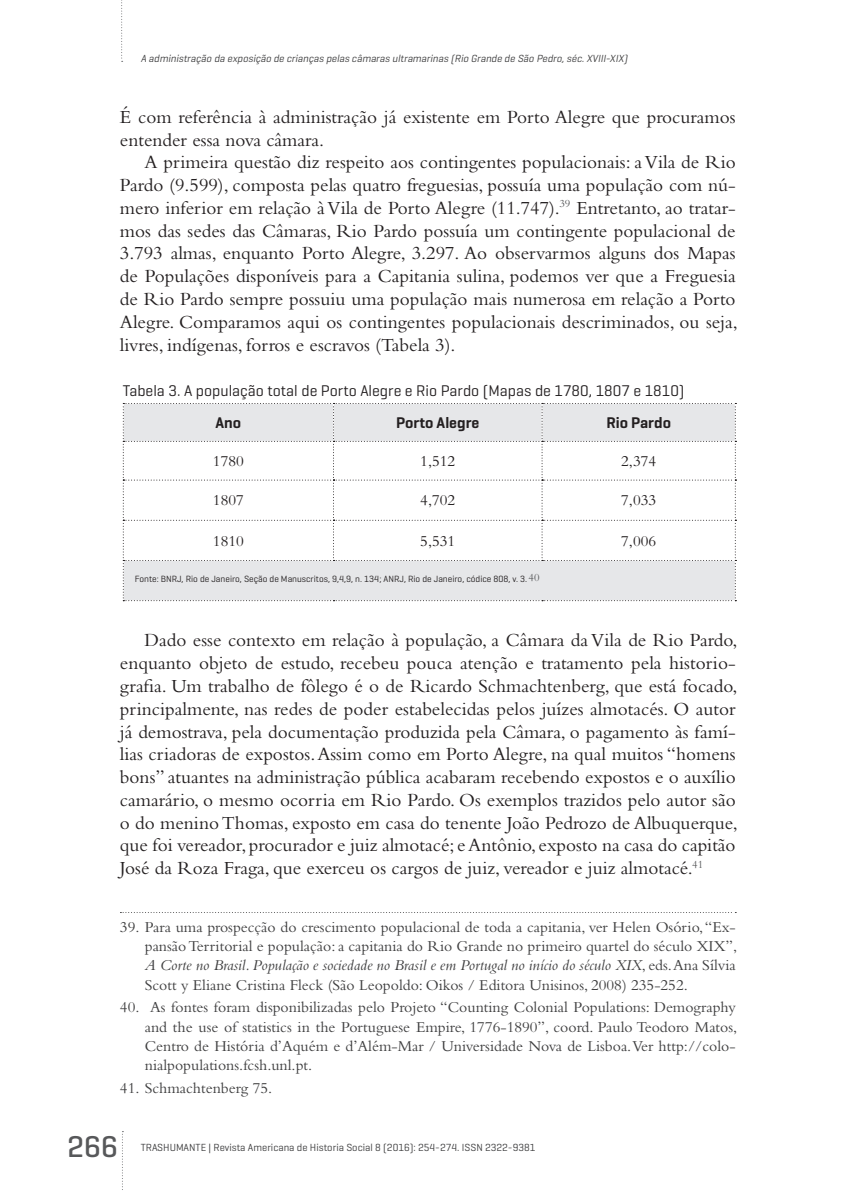
<style>
.page{position:relative;width:843px;height:1191px;background:#fff}
.page>*{position:absolute;margin:0;border:0;box-sizing:border-box;transform-origin:0 0}
.t1{font:500 30.62px "Geogrotesque";color:#57585a}
.t2{font:19.25px/22.8px "Bembo Std";color:#231f20;text-align:justify}
.t3{font:15.75px/19.2px "Bembo Std";color:#3e3e3f;text-align:justify}
.t4{font:15.75px "Geogrotesque";color:#231f20}
.t5{font:15.75px "Bembo Std";color:#231f20}
.t6{font:600 15.75px "Geogrotesque";color:#231f20}
.t7{font:italic 10.5px "Geogrotesque";color:#3e3e3f}
.t8{font:10.5px "Geogrotesque";color:#3e3e3f}
.t9{font:9.1px "Geogrotesque";color:#231f20}
.s1{font-family:"Bembo Std";font-size:11.2px;color:#57585a}
.s2{font-style:italic}
</style>
<div class="page">
<svg style="left:122px;top:1131px;width:1px;height:59px"></svg>
<svg style="left:121px;top:0;width:2px;height:62px"></svg>
<svg style="left:123px;top:403px;width:613px;height:198px"></svg>
<p class="t7" style="left:141px;top:52px;width:490px">A administração da exposição de crianças pelas câmaras ultramarinas (Rio Grande de São Pedro,séc.XVIII-XIX)</p>
<p class="t2" style="left:120px;top:105px;width:617px">É com referência à administração já existente em Porto Alegre que procuramos entender essa nova câmara.</p>
<p class="t2" style="left:120px;top:151px;width:619px;text-indent:25px">A primeira questão diz respeito aos contingentes populacionais: a Vila de Rio Pardo (9.599), composta pelas quatro freguesias, possuía uma população com nú&shy;mero inferior em relação à Vila de Porto Alegre (11.747).<sup>39</sup> Entretanto, ao tratar&shy;mos das sedes das Câmaras, Rio Pardo possuía um contingente populacional de 3.793 almas, enquanto Porto Alegre, 3.297. Ao observarmos alguns dos Mapas de Populações disponíveis para a Capitania sulina, podemos ver que a Freguesia de Rio Pardo sempre possuiu uma população mais numerosa em relação a Porto Alegre. Comparamos aqui os contingentes populacionais descriminados, ou seja, livres, indígenas, forros e escravos (Tabela 3).</p>
<p class="t4" style="left:123px;top:381px;width:563px">Tabela 3. A população total de Porto Alegre e Rio Pardo (Mapas de 1780, 1807 e 1810)</p>
<p class="t6" style="left:215px;top:413px;width:27px">Ano</p>
<p class="t6" style="left:396px;top:413px;width:85px">Porto Alegre</p>
<p class="t6" style="left:606px;top:413px;width:66px">Rio Pardo</p>
<p class="t5" style="left:213px;top:452px;width:32px">1780</p>
<p class="t5" style="left:420px;top:452px;width:36px">1,512</p>
<p class="t5" style="left:621px;top:452px;width:36px">2,374</p>
<p class="t5" style="left:213px;top:491px;width:32px">1807</p>
<p class="t5" style="left:420px;top:491px;width:36px">4,702</p>
<p class="t5" style="left:621px;top:491px;width:36px">7,033</p>
<p class="t5" style="left:213px;top:531px;width:32px">1810</p>
<p class="t5" style="left:420px;top:531px;width:36px">5,531</p>
<p class="t5" style="left:621px;top:531px;width:36px">7,006</p>
<p class="t9" style="left:135px;top:572px;width:406px">Fonte: BNRJ, Rio de Janeiro, Seção de Manuscritos, 9,4,9, n. 134; ANRJ, Rio de Janeiro, códice 808, v. 3. <span class="s1">40</span></p>
<p class="t2" style="left:120px;top:628px;width:619px;text-indent:25px">Dado esse contexto em relação à população, a Câmara da Vila de Rio Pardo, enquanto objeto de estudo, recebeu pouca atenção e tratamento pela historio&shy;grafia. Um trabalho de fôlego é o de Ricardo Schmachtenberg, que está focado, principalmente, nas redes de poder estabelecidas pelos juízes almotacés. O autor já demostrava, pela documentação produzida pela Câmara, o pagamento às famí&shy;lias criadoras de expostos. Assim como em Porto Alegre, na qual muitos “homens bons” atuantes na administração pública acabaram recebendo expostos e o auxílio camarário, o mesmo ocorria em Rio Pardo. Os exemplos trazidos pelo autor são o do menino Thomas, exposto em casa do tenente João Pedrozo de Albuquerque, que foi vereador, procurador e juiz almotacé; e Antônio, exposto na casa do capitão José da Roza Fraga, que exerceu os cargos de juiz, vereador e juiz almotacé.<sup>41</sup></p>
<p class="t3" style="left:145px;top:916px;width:593px;text-indent:-25px">39. Para uma prospecção do crescimento populacional de toda a capitania, ver Helen Osório, “Ex&shy;pansão Territorial e população: a capitania do Rio Grande no primeiro quartel do século XIX”, <span class="s2">A Corte no Brasil. População e sociedade no Brasil e em Portugal no início do século XIX</span>, eds. Ana Sílvia Scott y Eliane Cristina Fleck (São Leopoldo: Oikos / Editora Unisinos, 2008) 235-252.</p>
<p class="t3" style="left:145px;top:997px;width:593px;text-indent:-25px">40. As fontes foram disponibilizadas pelo Projeto “Counting Colonial Populations: Demography and the use of statistics in the Portuguese Empire, 1776-1890”, coord. Paulo Teodoro Matos, Centro de História d’Aquém e d’Além-Mar / Universidade Nova de Lisboa.Ver http://colo&shy;nialpopulations.fcsh.unl.pt.</p>
<p class="t3" style="left:120px;top:1077px;width:154px">41. Schmachtenberg 75.</p>
<h1 class="t1" style="left:67px;top:1126px;width:52px">266</h1>
<p class="t8" style="left:141px;top:1140px;width:396px">TRASHUMANTE | Revista Americana de Historia Social 8 (2016): 254-274. ISSN 2322-9381</p>
</div>
